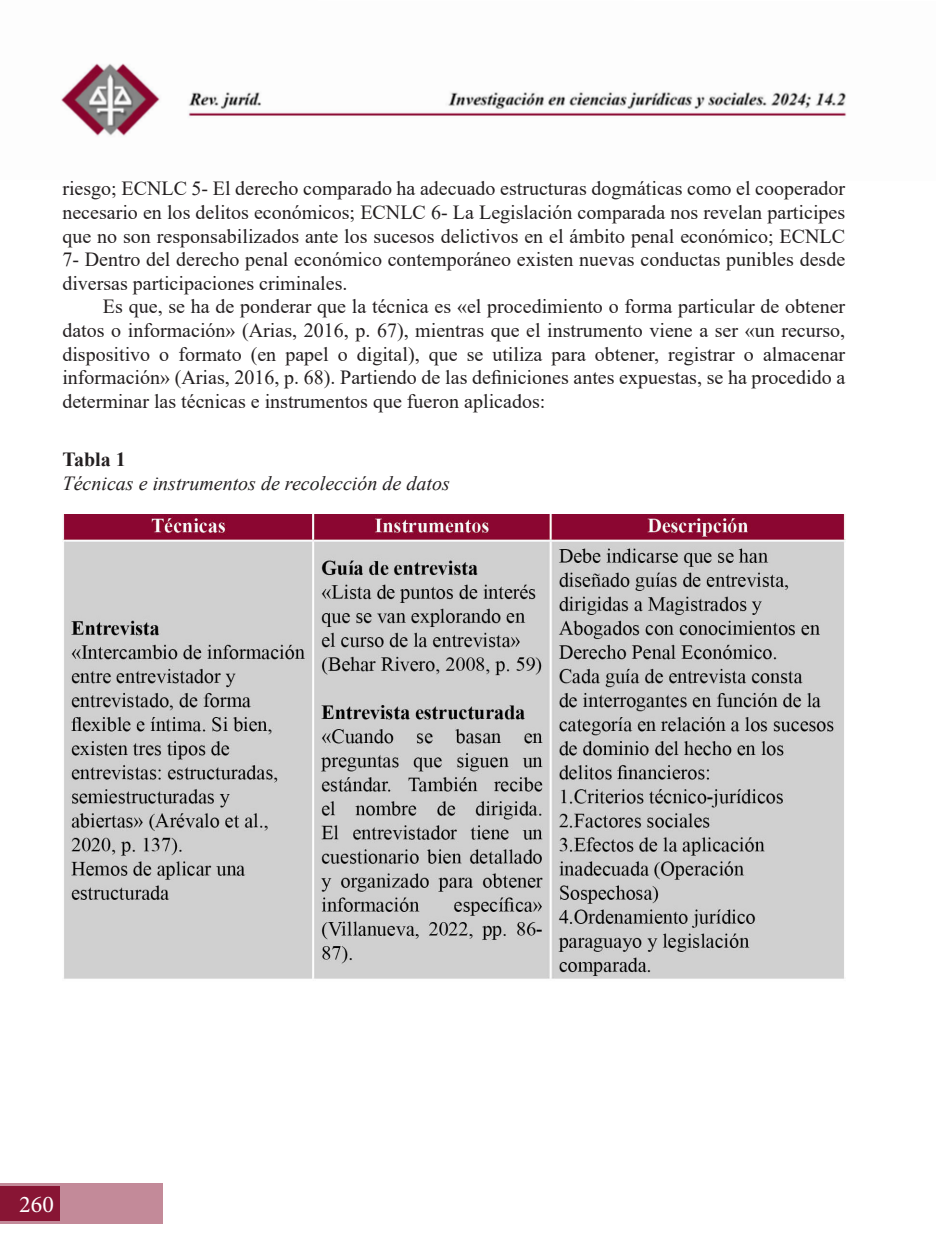
<style>
.page{position:relative;width:936px;height:1248px;background:#fff}
.page>*{position:absolute;margin:0;border:0;box-sizing:border-box;transform-origin:0 0}
.t1{font:24px "Minion Pro";color:#fff}
.t2{font:20px/23.6px "Times New Roman";color:#231f20;text-align:justify}
.t3{font:italic 20px "Times New Roman";color:#231f20}
.t4{font:700 20px "Times New Roman";color:#231f20}
</style>
<div class="page">
<img style="left:61px;top:63px;width:786px;height:73px">
<div style="left:0;top:1183px;width:163px;height:40px;background:#c38a99"></div>
<div style="left:0;top:1186px;width:60px;height:34px;background:#881534"></div>
<img style="left:62px;top:514px;width:783px;height:465px">
<p class="t2" style="left:62px;top:176px;width:784px">riesgo; ECNLC 5- El derecho comparado ha adecuado estructuras dogmáticas como el cooperador necesario en los delitos económicos; ECNLC 6- La Legislación comparada nos revelan participes que no son responsabilizados ante los sucesos delictivos en el ámbito penal económico; ECNLC 7- Dentro del derecho penal económico contemporáneo existen nuevas conductas punibles desde diversas participaciones criminales.</p>
<p class="t2" style="left:62px;top:294px;width:784px;text-indent:41px">Es que, se ha de ponderar que la técnica es «el procedimiento o forma particular de obtener datos o información» (Arias, 2016, p. 67), mientras que el instrumento viene a ser «un recurso, dispositivo o formato (en papel o digital), que se utiliza para obtener, registrar o almacenar información» (Arias, 2016, p. 68). Partiendo de las definiciones antes expuestas, se ha procedido a determinar las técnicas e instrumentos que fueron aplicados:</p>
<p class="t4" style="left:63px;top:444px;width:65px">Tabla 1</p>
<p class="t3" style="left:63px;top:469px;width:388px">Técnicas e instrumentos de recolección de datos</p>
<p class="t1" style="left:19px;top:1190px;width:36px">260</p>
</div>
